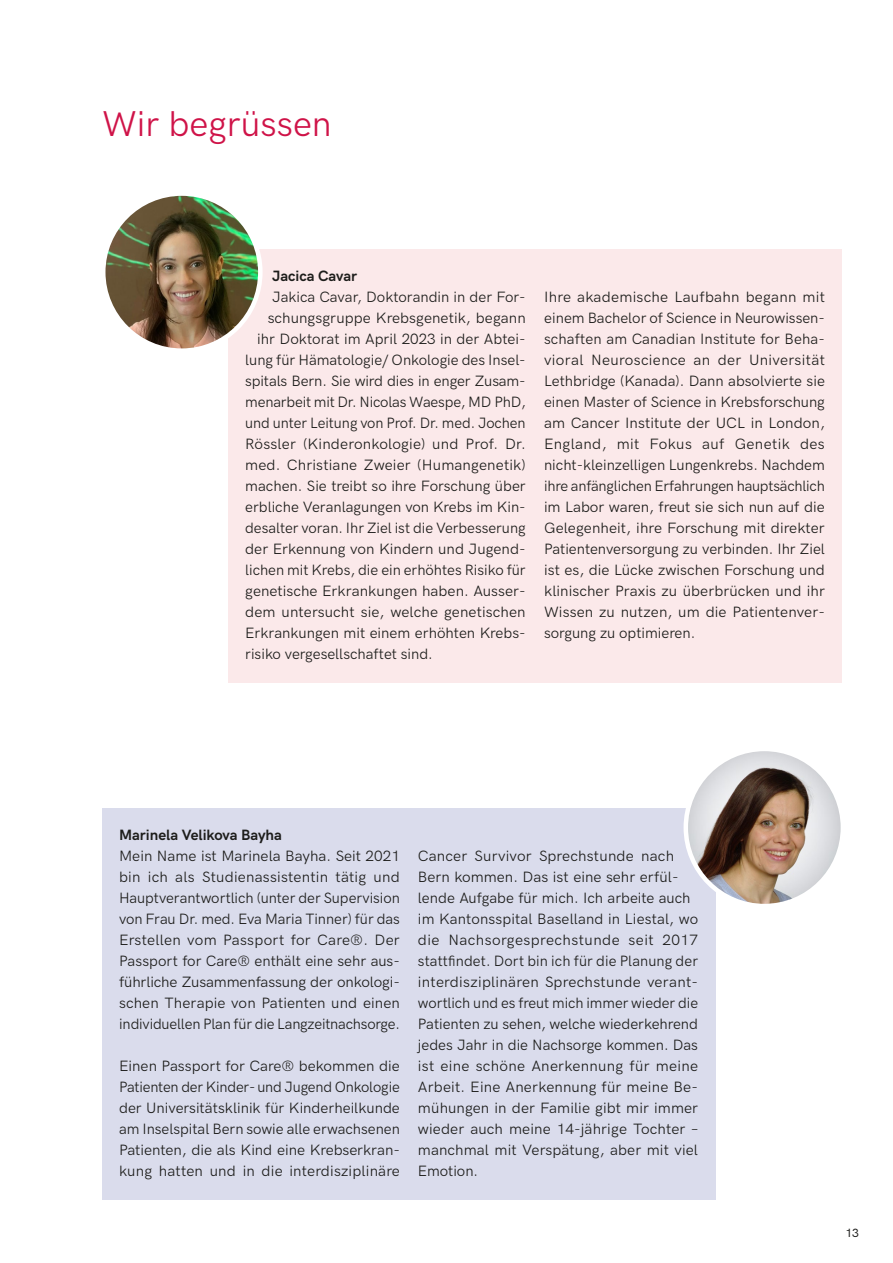
<style>
.page{position:relative;width:893px;height:1263px;background:#fff}
.page>*{position:absolute;margin:0;border:0;box-sizing:border-box;transform-origin:0 0}
.t1{font:36px "HK Grotesk";color:#cf1348}
.t2{font:15px/21px "HK Grotesk";color:#1d1d1b}
.t3{font:700 15px "HK Grotesk";color:#1d1d1b}
.t4{font:500 12px "HK Grotesk";color:#1d1d1b}
</style>
<div class="page">
<div style="left:228px;top:249px;width:614px;height:434px;background:#fbe9ea"></div>
<img style="left:103px;top:194px;width:157px;height:157px;border-radius:79px">
<div style="left:101px;top:191px;width:162px;height:162px;border:4px solid #fff;border-radius:50%"></div>
<div style="left:102px;top:808px;width:614px;height:391px;background:#dadcec"></div>
<img style="left:686px;top:749px;width:157px;height:157px;border-radius:79px">
<div style="left:684px;top:747px;width:161px;height:161px;border:4px solid #fff;border-radius:50%"></div>
<h1 class="t1" style="left:102px;top:96px;width:231px">Wir begrüssen</h1>
<p class="t3" style="left:272px;top:264px;width:86px">Jacica Cavar</p>
<p class="t2" style="left:272px;top:285px;width:255px">Jakica Cavar, Doktorandin in der For-</p>
<p class="t2" style="left:268px;top:306px;width:259px">schungsgruppe Krebsgenetik, begann</p>
<p class="t2" style="left:257px;top:327px;width:270px">ihr Doktorat im April 2023 in der Abtei-</p>
<p class="t2" style="left:245px;top:348px;width:282px">lung für Hämatologie/ Onkologie des Insel-</p>
<p class="t2" style="left:245px;top:369px;width:282px">spitals Bern. Sie wird dies in enger Zusam-</p>
<p class="t2" style="left:245px;top:390px;width:282px">menarbeit mit Dr. Nicolas Waespe, MD PhD,</p>
<p class="t2" style="left:245px;top:411px;width:282px">und unter Leitung von Prof. Dr. med. Jochen</p>
<p class="t2" style="left:245px;top:432px;width:282px">Rössler (Kinderonkologie) und Prof. Dr.</p>
<p class="t2" style="left:245px;top:453px;width:282px">med. Christiane Zweier (Humangenetik)</p>
<p class="t2" style="left:245px;top:474px;width:282px">machen. Sie treibt so ihre Forschung über</p>
<p class="t2" style="left:245px;top:495px;width:282px">erbliche Veranlagungen von Krebs im Kin-</p>
<p class="t2" style="left:245px;top:516px;width:282px">desalter voran. Ihr Ziel ist die Verbesserung</p>
<p class="t2" style="left:245px;top:537px;width:279px">der Erkennung von Kindern und Jugend-</p>
<p class="t2" style="left:245px;top:558px;width:282px">lichen mit Krebs, die ein erhöhtes Risiko für</p>
<p class="t2" style="left:245px;top:579px;width:282px">genetische Erkrankungen haben. Ausser-</p>
<p class="t2" style="left:245px;top:600px;width:282px">dem untersucht sie, welche genetischen</p>
<p class="t2" style="left:245px;top:621px;width:279px">Erkrankungen mit einem erhöhten Krebs-</p>
<p class="t2" style="left:245px;top:642px;width:189px">risiko vergesellschaftet sind.</p>
<p class="t2" style="left:544px;top:285px;width:282px">Ihre akademische Laufbahn begann mit einem Bachelor of Science in Neurowissen&shy;schaften am Canadian Institute for Beha&shy;vioral Neuroscience an der Universität Lethbridge (Kanada). Dann absolvierte sie einen Master of Science in Krebsforschung am Cancer Institute der UCL in London, England, mit Fokus auf Genetik des nicht-kleinzelligen Lungenkrebs. Nachdem ihre anfänglichen Erfahrungen hauptsächlich im Labor waren, freut sie sich nun auf die Gelegenheit, ihre Forschung mit direkter Patientenversorgung zu verbinden. Ihr Ziel ist es, die Lücke zwischen Forschung und klinischer Praxis zu überbrücken und ihr Wissen zu nutzen, um die Patientenver&shy;sorgung zu optimieren.</p>
<p class="t3" style="left:119px;top:823px;width:164px">Marinela Velikova Bayha</p>
<p class="t2" style="left:119px;top:844px;width:282px;text-align:justify">Mein Name ist Marinela Bayha. Seit 2021 bin ich als Studienassistentin tätig und Hauptverantwortlich (unter der Supervision von Frau Dr. med. Eva Maria Tinner) für das Erstellen vom Passport for Care®. Der Passport for Care® enthält eine sehr aus&shy;führliche Zusammenfassung der onkologi&shy;schen Therapie von Patienten und einen individuellen Plan für die Langzeitnachsorge.</p>
<p class="t2" style="left:119px;top:1054px;width:282px;text-align:justify">Einen Passport for Care® bekommen die Patienten der Kinder- und Jugend Onkologie der Universitätsklinik für Kinderheilkunde am Inselspital Bern sowie alle erwachsenen Patienten, die als Kind eine Krebserkran&shy;kung hatten und in die interdisziplinäre</p>
<p class="t2" style="left:418px;top:844px;width:282px">Cancer Survivor Sprechstunde nach Bern kommen. Das ist eine sehr erfül&shy;lende Aufgabe für mich. Ich arbeite auch im Kantonsspital Baselland in Liestal, wo die Nachsorgesprechstunde seit 2017 stattfindet. Dort bin ich für die Planung der interdisziplinären Sprechstunde verant&shy;wortlich und es freut mich immer wieder die Patienten zu sehen, welche wiederkehrend jedes Jahr in die Nachsorge kommen. Das ist eine schöne Anerkennung für meine Arbeit. Eine Anerkennung für meine Be&shy;mühungen in der Familie gibt mir immer wieder auch meine 14-jährige Tochter – manchmal mit Verspätung, aber mit viel Emotion.</p>
<p class="t4" style="left:845px;top:1224px;width:15px">13</p>
</div>
